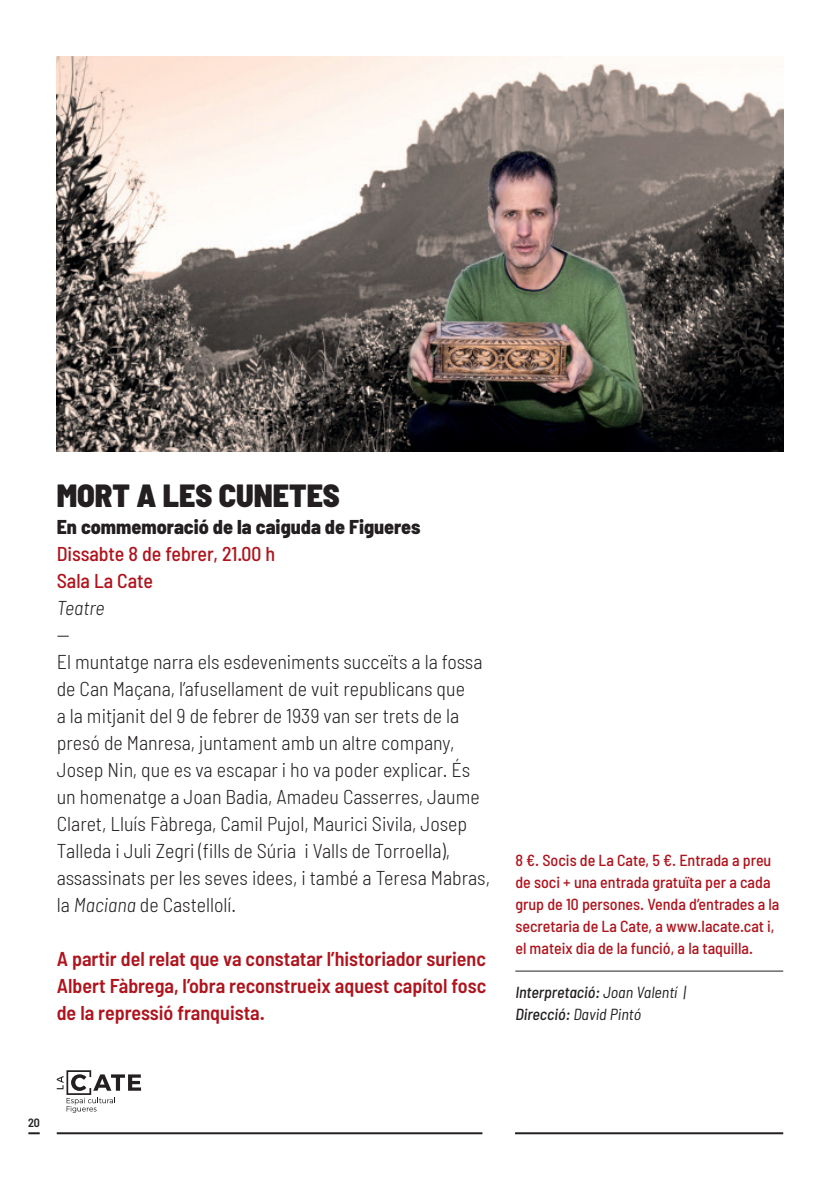
<style>
.page{position:relative;width:840px;height:1191px;background:#fff}
.page>*{position:absolute;margin:0;border:0;box-sizing:border-box;transform-origin:0 0}
.t1{font:900 semi-condensed 32px "Barlow";color:#231f20}
.t2{font:300 semi-condensed 20px/27px "Barlow";color:#231f20}
.t3{font:600 semi-condensed 20px/27px "Barlow";color:#b0131c;text-align:justify}
.t4{font:800 semi-condensed 20px "Barlow";color:#231f20}
.t5{font:500 semi-condensed 20px/27px "Barlow";color:#b0131c}
.t6{font:italic 300 semi-condensed 20px "Barlow";color:#231f20}
.t7{font:500 semi-condensed 16px/22px "Barlow";color:#b0131c}
.t8{font:italic 500 semi-condensed 16px/22px "Barlow";color:#231f20}
.t9{font:600 semi-condensed 12px "Barlow";color:#231f20}
.s1{font-style:italic}
.s2{font-weight:400}
</style>
<div class="page">
<hr style="left:514px;top:1132px;width:268px;height:2px;background:#231f20">
<hr style="left:57px;top:1132px;width:425px;height:2px;background:#231f20">
<svg style="left:28px;top:1132px;width:12px;height:2px"></svg>
<hr style="left:515px;top:970px;width:267px;height:1px;background:#231f20">
<img style="left:57px;top:57px;width:725px;height:394px">
<svg style="left:57px;top:1070px;width:84px;height:43px"></svg>
<h1 class="t1" style="left:57px;top:476px;width:284px">MORT A LES CUNETES</h1>
<p class="t4" style="left:57px;top:514px;width:365px">En commemoració de la caiguda de Figueres</p>
<p class="t5" style="left:57px;top:540px;width:220px">Dissabte 8 de febrer, 21.00 h<br>Sala La Cate</p>
<p class="t6" style="left:57px;top:595px;width:49px">Teatre</p>
<p class="t2" style="left:57px;top:621px;width:434px">—<br>El muntatge narra els esdeveniments succeïts a la fossa de Can Maçana, l’afusellament de vuit republicans que<br>a la mitjanit del 9 de febrer de 1939 van ser trets de la presó de Manresa, juntament amb un altre company, Josep Nin, que es va escapar i ho va poder explicar. És un homenatge a Joan Badia, Amadeu Casserres, Jaume Claret, Lluís Fàbrega, Camil Pujol, Maurici Sivila, Josep Talleda i Juli Zegri (fills de Súria i Valls de Torroella), assassinats per les seves idees, i també a Teresa Mabras, la <span class="s1">Maciana</span> de Castellolí.</p>
<p class="t3" style="left:57px;top:945px;width:431px">A partir del relat que va constatar l’historiador surienc Albert Fàbrega, l’obra reconstrueix aquest capítol fosc de la repressió franquista.</p>
<p class="t7" style="left:515px;top:849px;width:265px">8 €. Socis de La Cate, 5 €. Entrada a preu de soci + una entrada gratuïta per a cada grup de 10 persones. Venda d’entrades a la secretaria de La Cate, a www.lacate.cat i, el mateix dia de la funció, a la taquilla.</p>
<p class="t8" style="left:515px;top:981px;width:172px">Interpretació: <span class="s2">Joan Valentí |<br></span>Direcció: <span class="s2">David Pintó</span></p>
<p class="t9" style="left:28px;top:1115px;width:13px">20</p>
</div>
